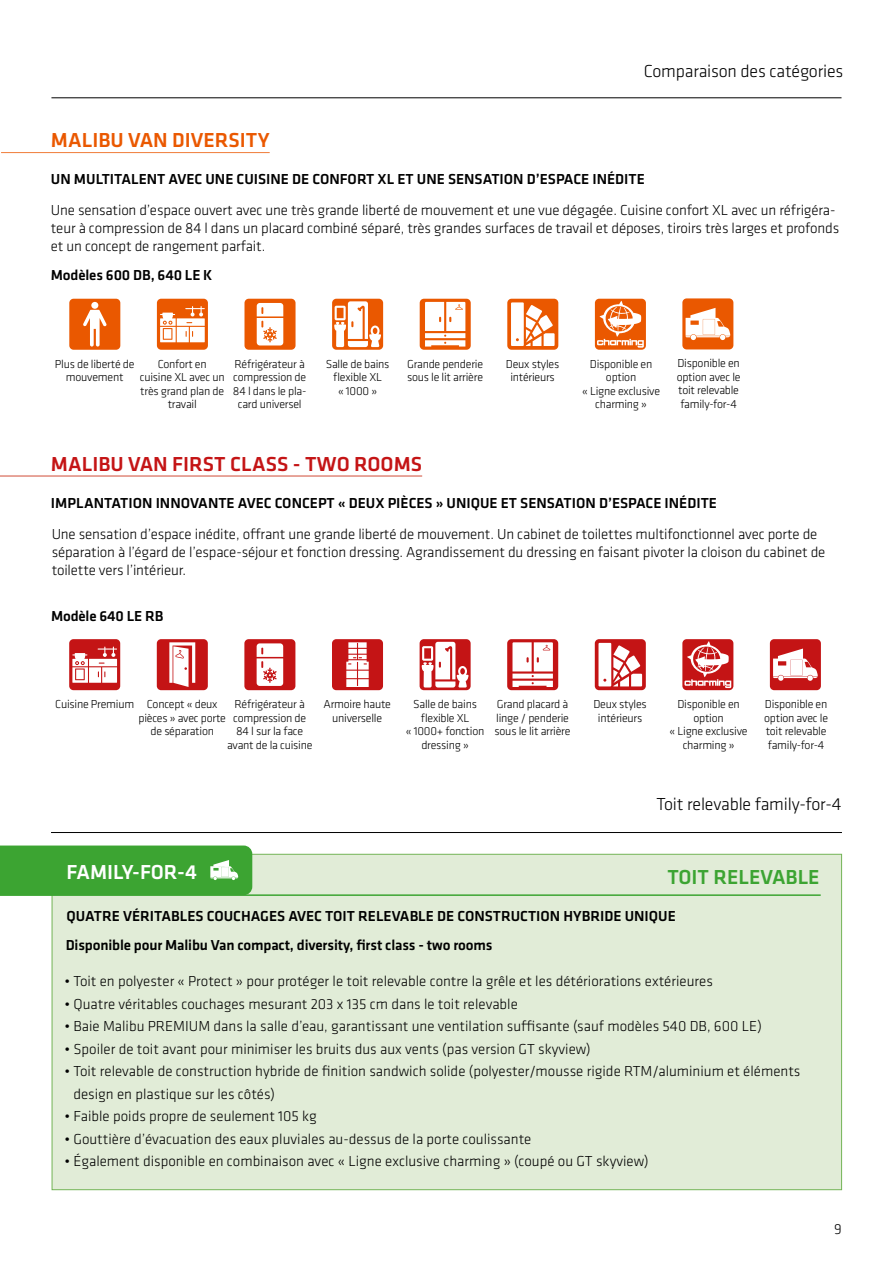
<style>
.page{position:relative;width:893px;height:1263px;background:#fff}
.page>*{position:absolute;margin:0;border:0;box-sizing:border-box;transform-origin:0 0}
.t1{font:500 21px "Klavika Basic";color:#c41415}
.t2{font:500 21px "Klavika Basic";color:#ea5800}
.t3{font:500 21px "Klavika Basic";color:#3ca432}
.t4{font:500 21px "Klavika Basic";color:#fff}
.t5{font:300 18px "Klavika Basic";letter-spacing:-.01em;color:#000}
.t6{font:300 15px/18px "Klavika Basic";color:#000}
.t7{font:500 15px "Klavika Basic";color:#000}
.t8{font:300 12px/13.5px "Klavika Basic";letter-spacing:-.02em;color:#000;text-align:center}
</style>
<div class="page">
<hr style="left:51px;top:832px;width:791px;height:1px;background:#000">
<hr style="left:51px;top:97px;width:790px;height:1px;background:#000">
<div style="left:52px;top:854px;width:790px;height:336px;background:#e1ecd7;border:1px solid #73b456"></div>
<hr style="left:0;top:476px;width:422px;height:1px;background:#d04b36">
<hr style="left:1px;top:152px;width:269px;height:1px;background:#f07d39">
<div style="left:682px;top:639px;width:51px;height:51px;background:#c41415;border-radius:4px"></div>
<svg style="left:684px;top:641px;width:47px;height:47px"></svg>
<div style="left:595px;top:299px;width:51px;height:51px;background:#ea5800;border-radius:4px"></div>
<svg style="left:597px;top:301px;width:47px;height:47px"></svg>
<div style="left:682px;top:298px;width:51px;height:51px;background:#ea5800;border-radius:4px"></div>
<svg style="left:686px;top:308px;width:44px;height:32px"></svg>
<div style="left:770px;top:639px;width:51px;height:51px;background:#c41415;border-radius:4px"></div>
<svg style="left:773px;top:648px;width:45px;height:33px"></svg>
<div style="left:595px;top:639px;width:51px;height:51px;background:#c41415;border-radius:4px"></div>
<svg style="left:598px;top:643px;width:44px;height:43px"></svg>
<div style="left:507px;top:299px;width:51px;height:51px;background:#ea5800;border-radius:4px"></div>
<svg style="left:511px;top:302px;width:44px;height:44px"></svg>
<svg style="left:420px;top:639px;width:51px;height:51px"></svg>
<svg style="left:421px;top:642px;width:47px;height:45px"></svg>
<div style="left:332px;top:299px;width:51px;height:51px;background:#ea5800;border-radius:4px"></div>
<svg style="left:334px;top:301px;width:47px;height:46px"></svg>
<div style="left:507px;top:639px;width:51px;height:51px;background:#c41415;border-radius:4px"></div>
<svg style="left:512px;top:642px;width:41px;height:45px"></svg>
<div style="left:420px;top:299px;width:51px;height:51px;background:#ea5800;border-radius:4px"></div>
<svg style="left:425px;top:302px;width:40px;height:45px"></svg>
<div style="left:332px;top:639px;width:51px;height:51px;background:#c41415;border-radius:4px"></div>
<svg style="left:346px;top:642px;width:23px;height:45px"></svg>
<div style="left:244px;top:299px;width:52px;height:51px;background:#ea5800;border-radius:4px"></div>
<svg style="left:257px;top:303px;width:26px;height:42px"></svg>
<div style="left:244px;top:639px;width:51px;height:51px;background:#c41415;border-radius:4px"></div>
<svg style="left:257px;top:643px;width:26px;height:43px"></svg>
<div style="left:157px;top:299px;width:51px;height:51px;background:#ea5800;border-radius:4px"></div>
<svg style="left:160px;top:306px;width:45px;height:36px"></svg>
<svg style="left:69px;top:639px;width:51px;height:51px"></svg>
<div style="left:157px;top:639px;width:51px;height:51px;background:#c41415;border-radius:4px"></div>
<svg style="left:169px;top:642px;width:26px;height:45px"></svg>
<div style="left:69px;top:299px;width:51px;height:51px;background:#ea5800;border-radius:4px"></div>
<svg style="left:83px;top:302px;width:24px;height:45px"></svg>
<div style="left:0;top:845px;width:252px;height:49px;background:#3ca432"></div>
<hr style="left:0;top:894px;width:821px;height:2px;background:#3ca432">
<h1 class="t2" style="left:51px;top:126px;width:220px">MALIBU VAN DIVERSITY</h1>
<p class="t5" style="left:644px;top:60px;width:201px">Comparaison des catégories</p>
<p class="t7" style="left:51px;top:169px;width:595px">UN MULTITALENT AVEC UNE CUISINE DE CONFORT XL ET UNE SENSATION D’ESPACE INÉDITE</p>
<p class="t6" style="left:51px;top:201px;width:790px">Une sensation d’espace ouvert avec une très grande liberté de mouvement et une vue dégagée. Cuisine confort XL avec un réfrigéra&shy;teur à compression de 84 l dans un placard combiné séparé, très grandes surfaces de travail et déposes, tiroirs très larges et profonds et un concept de rangement parfait.</p>
<p class="t7" style="left:51px;top:265px;width:163px">Modèles 600 DB, 640 LE K</p>
<p class="t8" style="left:140px;top:357px;width:86px">Confort en<br>cuisine XL avec un très grand plan de travail</p>
<p class="t8" style="left:55px;top:357px;width:81px">Plus de liberté de mouvement</p>
<p class="t8" style="left:233px;top:357px;width:75px">Réfrigérateur à compression de<br>84 l dans le pla&shy;card universel</p>
<p class="t8" style="left:326px;top:357px;width:65px">Salle de bains flexible XL<br>« 1000 »</p>
<p class="t8" style="left:407px;top:357px;width:78px;text-align:left">Grande penderie sous le lit arrière</p>
<p class="t8" style="left:506px;top:357px;width:55px">Deux styles intérieurs</p>
<p class="t8" style="left:582px;top:357px;width:79px">Disponible en option<br>« Ligne exclusive charming »</p>
<p class="t8" style="left:677px;top:357px;width:65px">Disponible en option avec le toit relevable family-for-4</p>
<h1 class="t1" style="left:51px;top:450px;width:373px">MALIBU VAN FIRST CLASS - TWO ROOMS</h1>
<p class="t7" style="left:51px;top:492px;width:668px">IMPLANTATION INNOVANTE AVEC CONCEPT « DEUX PIÈCES » UNIQUE ET SENSATION D’ESPACE INÉDITE</p>
<p class="t6" style="left:52px;top:524px;width:775px">Une sensation d’espace inédite, offrant une grande liberté de mouvement. Un cabinet de toilettes multifonctionnel avec porte de séparation à l’égard de l’espace-séjour et fonction dressing. Agrandissement du dressing en faisant pivoter la cloison du cabinet de toilette vers l’intérieur.</p>
<p class="t7" style="left:51px;top:606px;width:114px">Modèle 640 LE RB</p>
<p class="t8" style="left:227px;top:697px;width:87px">Réfrigérateur à compression de<br>84 l sur la face avant de la cuisine</p>
<p class="t8" style="left:55px;top:697px;width:164px">Cuisine Premium Concept « deux</p>
<p class="t8" style="left:139px;top:711px;width:89px">pièces » avec porte</p>
<p class="t8" style="left:151px;top:724px;width:65px">de séparation</p>
<p class="t8" style="left:323px;top:697px;width:69px">Armoire haute universelle</p>
<p class="t8" style="left:406px;top:697px;width:80px">Salle de bains flexible XL<br>« 1000+ fonction dressing »</p>
<p class="t8" style="left:495px;top:697px;width:77px;text-align:left">Grand placard à linge / penderie sous le lit arrière</p>
<p class="t8" style="left:593px;top:697px;width:55px">Deux styles intérieurs</p>
<p class="t8" style="left:670px;top:697px;width:79px">Disponible en option<br>« Ligne exclusive charming »</p>
<p class="t8" style="left:764px;top:697px;width:65px">Disponible en option avec le toit relevable family-for-4</p>
<p class="t5" style="left:656px;top:793px;width:187px">Toit relevable family-for-4</p>
<h1 class="t4" style="left:67px;top:858px;width:132px">FAMILY-FOR-4</h1>
<h1 class="t3" style="left:667px;top:863px;width:154px">TOIT RELEVABLE</h1>
<p class="t7" style="left:67px;top:906px;width:611px">QUATRE VÉRITABLES COUCHAGES AVEC TOIT RELEVABLE DE CONSTRUCTION HYBRIDE UNIQUE</p>
<p class="t7" style="left:66px;top:935px;width:428px">Disponible pour Malibu Van compact, diversity, first class - two rooms</p>
<p class="t6" style="left:64px;top:972px;width:650px">• Toit en polyester « Protect » pour protéger le toit relevable contre la grêle et les détériorations extérieures</p>
<p class="t6" style="left:64px;top:994px;width:455px">• Quatre véritables couchages mesurant 203 x 135 cm dans le toit relevable</p>
<p class="t6" style="left:64px;top:1017px;width:699px">• Baie Malibu PREMIUM dans la salle d’eau, garantissant une ventilation suffisante (sauf modèles 540 DB, 600 LE)</p>
<p class="t6" style="left:64px;top:1039px;width:528px">• Spoiler de toit avant pour minimiser les bruits dus aux vents (pas version GT skyview)</p>
<p class="t6" style="left:73px;top:1060px;width:728px;line-height:22.5px;text-indent:-9px">• Toit relevable de construction hybride de finition sandwich solide (polyester/mousse rigide RTM/aluminium et éléments design en plastique sur les côtés)</p>
<p class="t6" style="left:64px;top:1107px;width:254px">• Faible poids propre de seulement 105 kg</p>
<p class="t6" style="left:64px;top:1129px;width:468px">• Gouttière d’évacuation des eaux pluviales au-dessus de la porte coulissante</p>
<p class="t6" style="left:64px;top:1152px;width:586px">• Également disponible en combinaison avec « Ligne exclusive charming » (coupé ou GT skyview)</p>
<p class="t6" style="left:834px;top:1219px;width:9px">9</p>
</div>
